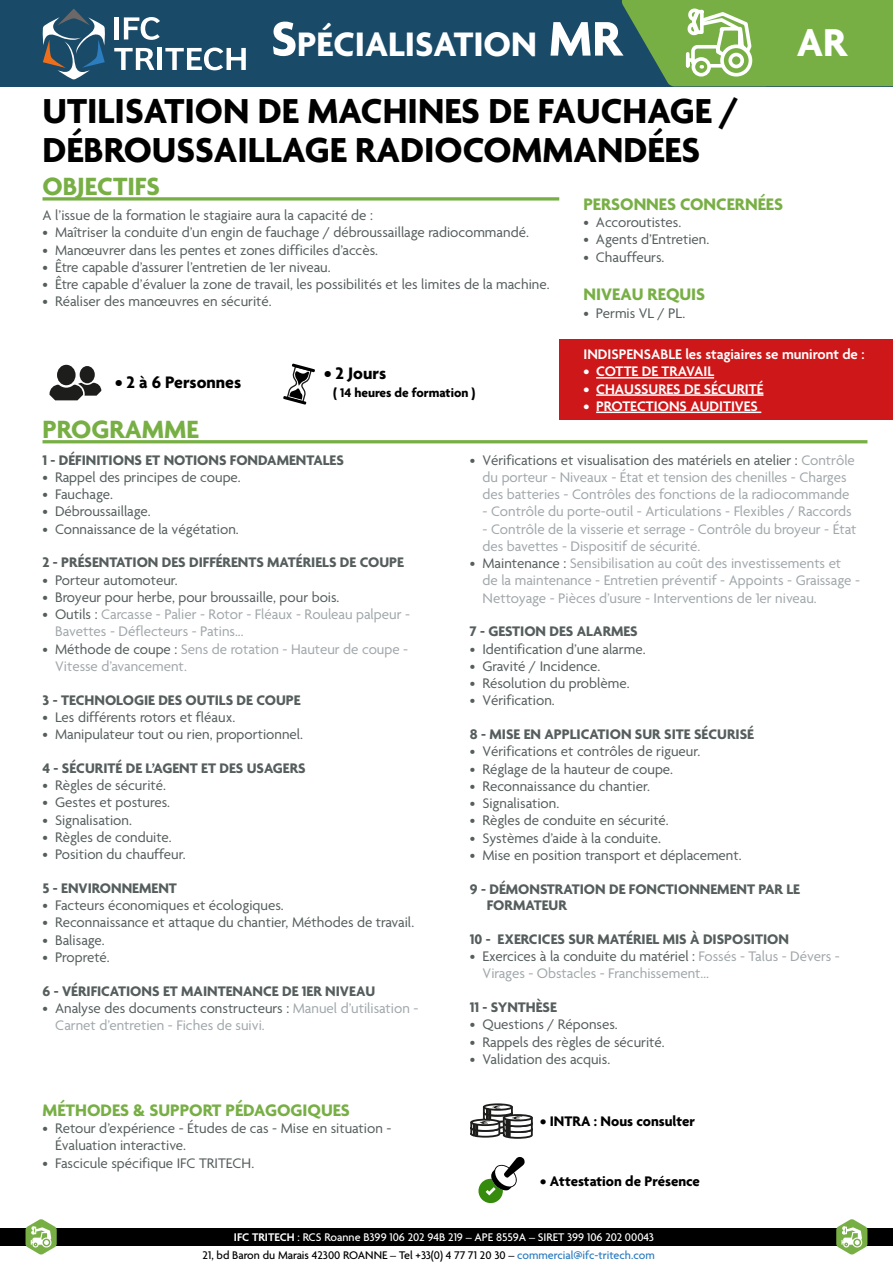
<style>
.page{position:relative;width:893px;height:1263px;background:#fff}
.page>*{position:absolute;margin:0;border:0;box-sizing:border-box;transform-origin:0 0}
.t1{font:700 42px "Agenda";color:#fff}
.t2{font:700 37.5px/39px "Agenda";color:#000}
.t3{font:700 36.75px "Agenda";color:#fff}
.t4{font:700 27px "Agenda";color:#78af45}
.t5{font:700 18px "Agenda";color:#78af45}
.t6{font:700 18px "Agenda";color:#000}
.t7{font:15px/17.2px "Agenda";color:#555d5d}
.t8{font:15px/17.2px "Agenda";color:#a0a7aa}
.t9{font:700 15px/16.5px "Agenda";color:#555d5d}
.t10{font:600 15px "Agenda";color:#fff}
.t11{font:700 15px "Agenda";color:#000}
.t12{font:700 13.5px "Agenda";color:#000}
.t13{font:500 12px/17.5px "Agenda";color:#fff;text-align:right}
.s1{font-size:52.5px}
.s2{color:#555d5d}
.s3{font-weight:600}
.s4{color:#000}
.s5{color:#2c7cc0}
</style>
<div class="page">
<div style="left:0;top:1228px;width:893px;height:17px;background:#000"></div>
<svg style="left:26px;top:1219px;width:31px;height:36px"></svg>
<svg style="left:836px;top:1219px;width:31px;height:36px"></svg>
<div style="left:0;top:1px;width:893px;height:85px;background:#194a68"></div>
<svg style="left:0;top:0;width:622px;height:71px"></svg>
<div style="left:483px;top:1103px;width:30px;height:8px;border:2px solid #1d1d1b;border-radius:50%"></div>
<svg style="left:470px;top:1105px;width:63px;height:34px"></svg>
<hr style="left:505px;top:1119px;width:3px;height:18px;background:#1d1d1b">
<hr style="left:508px;top:1120px;width:3px;height:17px;background:#1d1d1b">
<svg style="left:49px;top:365px;width:53px;height:36px"></svg>
<svg style="left:478px;top:1157px;width:47px;height:46px"></svg>
<svg style="left:283px;top:363px;width:32px;height:42px"></svg>
<svg style="left:114px;top:48px;width:41px;height:22px"></svg>
<hr style="left:158px;top:48px;width:4px;height:22px;background:#fff">
<svg style="left:165px;top:48px;width:81px;height:22px"></svg>
<div style="left:114px;top:17px;width:5px;height:22px;background:#fff"></div>
<svg style="left:124px;top:17px;width:36px;height:23px"></svg>
<svg style="left:42px;top:9px;width:64px;height:70px"></svg>
<svg style="left:622px;top:0;width:271px;height:87px;background:#79ab56"></svg>
<hr style="left:43px;top:440px;width:824px;height:3px;background:#78af45">
<svg style="left:43px;top:197px;width:516px;height:4px;background:#8fbc65"></svg>
<div style="left:559px;top:339px;width:334px;height:81px;background:#cd1719"></div>
<hr style="left:596px;top:377px;width:118px;height:2px;background:#fff">
<hr style="left:596px;top:394px;width:167px;height:2px;background:#fff">
<hr style="left:596px;top:412px;width:165px;height:1px;background:#fff">
<h3 class="t3" style="left:271px;top:24px;width:352px"><span class="s1">S</span>PÉCIALISATION <span class="s1">MR</span></h3>
<h1 class="t1" style="left:797px;top:20px;width:52px">AR</h1>
<h2 class="t2" style="left:43px;top:93px;width:698px">UTILISATION DE MACHINES DE FAUCHAGE /<br>DÉBROUSSAILLAGE RADIOCOMMANDÉES</h2>
<h3 class="t4" style="left:43px;top:172px;width:119px">OBJECTIFS</h3>
<p class="t7" style="left:43px;top:208px;width:332px">A l’issue de la formation le stagiaire aura la capacité de :</p>
<p class="t7" style="left:43px;top:225px;width:488px">• Maîtriser la conduite d’un engin de fauchage / débroussaillage radiocommandé.</p>
<p class="t7" style="left:43px;top:242px;width:337px">• Manœuvrer dans les pentes et zones difficiles d’accès.</p>
<p class="t7" style="left:43px;top:259px;width:290px">• Être capable d’assurer l’entretien de 1er niveau.</p>
<p class="t7" style="left:43px;top:277px;width:509px">• Être capable d’évaluer la zone de travail, les possibilités et les limites de la machine.</p>
<p class="t7" style="left:43px;top:294px;width:231px">• Réaliser des manœuvres en sécurité.</p>
<p class="t5" style="left:583px;top:194px;width:201px">PERSONNES CONCERNÉES</p>
<p class="t7" style="left:583px;top:214px;width:99px">• Accoroutistes.</p>
<p class="t7" style="left:583px;top:232px;width:127px">• Agents d’Entretien.</p>
<p class="t7" style="left:583px;top:249px;width:82px">• Chauffeurs.</p>
<p class="t5" style="left:583px;top:285px;width:123px">NIVEAU REQUIS</p>
<p class="t7" style="left:583px;top:305px;width:103px">• Permis VL / PL.</p>
<p class="t6" style="left:115px;top:373px;width:128px">• 2 à 6 Personnes</p>
<h3 class="t4" style="left:43px;top:415px;width:158px">PROGRAMME</h3>
<p class="t6" style="left:324px;top:364px;width:64px">• 2 Jours</p>
<p class="t12" style="left:333px;top:385px;width:144px">( 14 heures de formation )</p>
<p class="t10" style="left:583px;top:346px;width:283px">INDISPENSABLE les stagiaires se muniront de :</p>
<p class="t10" style="left:583px;top:363px;width:132px">• COTTE DE TRAVAIL</p>
<p class="t10" style="left:583px;top:381px;width:182px">• CHAUSSURES DE SÉCURITÉ</p>
<p class="t10" style="left:583px;top:398px;width:176px">• PROTECTIONS AUDITIVES</p>
<p class="t9" style="left:43px;top:452px;width:303px">1 - DÉFINITIONS ET NOTIONS FONDAMENTALES</p>
<p class="t7" style="left:43px;top:469px;width:200px">• Rappel des principes de coupe.</p>
<p class="t7" style="left:43px;top:486px;width:72px">• Fauchage.</p>
<p class="t7" style="left:43px;top:504px;width:110px">• Débroussaillage.</p>
<p class="t7" style="left:43px;top:521px;width:198px">• Connaissance de la végétation.</p>
<p class="t9" style="left:43px;top:555px;width:363px">2 - PRÉSENTATION DES DIFFÉRENTS MATÉRIELS DE COUPE</p>
<p class="t7" style="left:43px;top:572px;width:137px">• Porteur automoteur.</p>
<p class="t7" style="left:43px;top:589px;width:298px">• Broyeur pour herbe, pour broussaille, pour bois.</p>
<p class="t8" style="left:55px;top:606px;width:356px;text-indent:-13px"><span class="s2">• Outils :</span> Carcasse - Palier - Rotor - Fléaux - Rouleau palpeur -<br>Bavettes - Déflecteurs - Patins...</p>
<p class="t8" style="left:55px;top:641px;width:354px;text-indent:-13px"><span class="s2">• Méthode de coupe :</span> Sens de rotation - Hauteur de coupe -<br>Vitesse d’avancement.</p>
<p class="t9" style="left:43px;top:692px;width:260px">3 - TECHNOLOGIE DES OUTILS DE COUPE</p>
<p class="t7" style="left:43px;top:709px;width:194px">• Les différents rotors et fléaux.</p>
<p class="t7" style="left:43px;top:726px;width:262px">• Manipulateur tout ou rien, proportionnel.</p>
<p class="t9" style="left:43px;top:761px;width:265px">4 - SÉCURITÉ DE L’AGENT ET DES USAGERS</p>
<p class="t7" style="left:43px;top:777px;width:125px">• Règles de sécurité.</p>
<p class="t7" style="left:43px;top:795px;width:129px">• Gestes et postures.</p>
<p class="t7" style="left:43px;top:812px;width:91px">• Signalisation.</p>
<p class="t7" style="left:43px;top:829px;width:131px">• Règles de conduite.</p>
<p class="t7" style="left:43px;top:846px;width:145px">• Position du chauffeur.</p>
<p class="t9" style="left:43px;top:881px;width:136px">5 - ENVIRONNEMENT</p>
<p class="t7" style="left:43px;top:897px;width:243px">• Facteurs économiques et écologiques.</p>
<p class="t7" style="left:43px;top:915px;width:373px">• Reconnaissance et attaque du chantier, Méthodes de travail.</p>
<p class="t7" style="left:43px;top:932px;width:64px">• Balisage.</p>
<p class="t7" style="left:43px;top:949px;width:69px">• Propreté.</p>
<p class="t9" style="left:43px;top:983px;width:334px">6 - VÉRIFICATIONS ET MAINTENANCE DE 1ER NIVEAU</p>
<p class="t8" style="left:55px;top:1000px;width:365px;text-indent:-13px"><span class="s2">• Analyse des documents constructeurs :</span> Manuel d’utilisation -<br>Carnet d’entretien - Fiches de suivi.</p>
<p class="t5" style="left:43px;top:1100px;width:309px">MÉTHODES &amp; SUPPORT PÉDAGOGIQUES</p>
<p class="t7" style="left:55px;top:1121px;width:338px;text-indent:-13px">• Retour d’expérience - Études de cas - Mise en situation -<br>Évaluation interactive.</p>
<p class="t7" style="left:43px;top:1155px;width:213px">• Fascicule spécifique IFC TRITECH.</p>
<p class="t8" style="left:470px;top:452px;width:386px;text-align:center"><span class="s2">• Vérifications et visualisation des matériels en atelier :</span> Contrôle du porteur - Niveaux - État et tension des chenilles - Charges des batteries - Contrôles des fonctions de la radiocommande</p>
<p class="t8" style="left:483px;top:504px;width:370px">- Contrôle du porte-outil - Articulations - Flexibles / Raccords</p>
<p class="t8" style="left:483px;top:521px;width:375px">- Contrôle de la visserie et serrage - Contrôle du broyeur - État des bavettes - Dispositif de sécurité.</p>
<p class="t8" style="left:483px;top:555px;width:379px;text-indent:-13px"><span class="s2">• Maintenance :</span> Sensibilisation au coût des investissements et de la maintenance - Entretien préventif - Appoints - Graissage -<br>Nettoyage - Pièces d’usure - Interventions de 1er niveau.</p>
<p class="t9" style="left:470px;top:624px;width:169px">7 - GESTION DES ALARMES</p>
<p class="t7" style="left:470px;top:641px;width:177px">• Identification d’une alarme.</p>
<p class="t7" style="left:470px;top:658px;width:132px">• Gravité / Incidence.</p>
<p class="t7" style="left:470px;top:675px;width:161px">• Résolution du problème.</p>
<p class="t7" style="left:470px;top:693px;width:86px">• Vérification.</p>
<p class="t9" style="left:470px;top:727px;width:286px">8 - MISE EN APPLICATION SUR SITE SÉCURISÉ</p>
<p class="t7" style="left:470px;top:744px;width:232px">• Vérifications et contrôles de rigueur.</p>
<p class="t7" style="left:470px;top:761px;width:205px">• Réglage de la hauteur de coupe.</p>
<p class="t7" style="left:470px;top:778px;width:182px">• Reconnaissance du chantier.</p>
<p class="t7" style="left:470px;top:795px;width:91px">• Signalisation.</p>
<p class="t7" style="left:470px;top:813px;width:200px">• Règles de conduite en sécurité.</p>
<p class="t7" style="left:470px;top:830px;width:192px">• Systèmes d’aide à la conduite.</p>
<p class="t7" style="left:470px;top:847px;width:273px">• Mise en position transport et déplacement.</p>
<p class="t9" style="left:487px;top:881px;width:315px;text-indent:-17px">9 - DÉMONSTRATION DE FONCTIONNEMENT PAR LE<br>FORMATEUR</p>
<p class="t9" style="left:470px;top:932px;width:321px">10 - EXERCICES SUR MATÉRIEL MIS À DISPOSITION</p>
<p class="t8" style="left:483px;top:948px;width:359px;text-indent:-13px"><span class="s2">• Exercices à la conduite du matériel :</span> Fossés - Talus - Dévers -<br>Virages - Obstacles - Franchissement…</p>
<p class="t9" style="left:470px;top:1000px;width:89px">11 - SYNTHÈSE</p>
<p class="t7" style="left:470px;top:1017px;width:149px">• Questions / Réponses.</p>
<p class="t7" style="left:470px;top:1034px;width:196px">• Rappels des règles de sécurité.</p>
<p class="t7" style="left:470px;top:1051px;width:142px">• Validation des acquis.</p>
<p class="t11" style="left:540px;top:1113px;width:156px">• INTRA : Nous consulter</p>
<p class="t11" style="left:540px;top:1173px;width:161px">• Attestation de Présence</p>
<p class="t13" style="left:203px;top:1229px;width:454px"><span class="s3">IFC TRITECH</span> : RCS Roanne B399 106 202 94B 219 – APE 8559A – SIRET 399 106 202 00043<br><span class="s4">21, bd Baron du Marais 42300 ROANNE – Tel +33(0) 4 77 71 20 30 –</span> <span class="s5">commercial@ifc-tritech.com</span></p>
</div>
